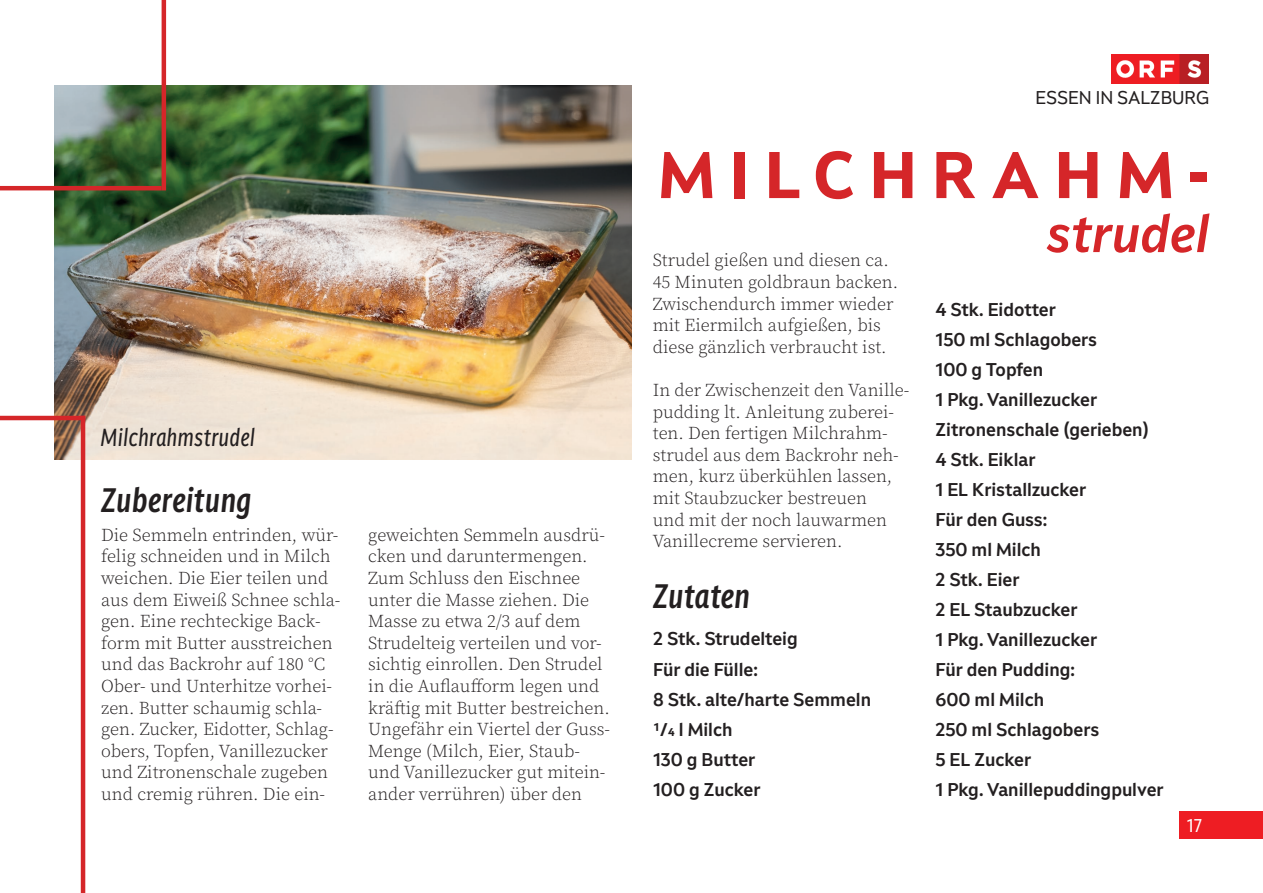
<style>
.page{position:relative;width:1263px;height:893px;background:#fff}
.page>*{position:absolute;margin:0;border:0;box-sizing:border-box;transform-origin:0 0}
.t1{font:700 64.5px "ORF Universal Basic HL";letter-spacing:.23em;color:#d52629}
.t2{font:italic 500 52.5px "ORF Universal Basic HL";color:#d52629}
.t3{font:italic 500 33px "ORF Universal Cond TX";color:#231f20}
.t4{font:italic 24px "ORF Universal Cond TX";color:#231f20}
.t5{font:300 18px/21.6px "Source Serif Pro";color:#231f20}
.t6{font:500 18px/30px "ORF Universal Basic HL";color:#231f20}
.t7{font:18px "ORF Universal Basic HL";color:#231f20}
.t8{font:18px "ORF Universal Cond TX";color:#fff}
</style>
<div class="page">
<img style="left:54px;top:86px;width:577px;height:373px">
<img style="left:1111px;top:54px;width:98px;height:29px">
<hr style="left:81px;top:416px;width:4px;height:477px;background:#d52629">
<hr style="left:162px;top:0;width:4px;height:190px;background:#d52629">
<hr style="left:0;top:186px;width:162px;height:4px;background:#d52629">
<hr style="left:0;top:416px;width:85px;height:4px;background:#d52629">
<div style="left:1179px;top:812px;width:84px;height:27px;background:#ee1d23"></div>
<h3 class="t4" style="left:100px;top:423px;width:157px">Milchrahmstrudel</h3>
<h3 class="t3" style="left:101px;top:479px;width:153px">Zubereitung</h3>
<p class="t5" style="left:101px;top:524px;width:241px">Die Semmeln entrinden, wür&shy;felig schneiden und in Milch weichen. Die Eier teilen und aus dem Eiweiß Schnee schla&shy;gen. Eine rechteckige Back&shy;form mit Butter ausstreichen und das Backrohr auf 180 °C<br>Ober- und Unterhitze vorhei&shy;zen. Butter schaumig schla&shy;gen. Zucker, Eidotter, Schlag&shy;obers, Topfen, Vanillezucker und Zitronenschale zugeben und cremig rühren. Die ein-</p>
<p class="t5" style="left:368px;top:524px;width:243px">geweichten Semmeln ausdrü&shy;cken und daruntermengen.<br>Zum Schluss den Eischnee unter die Masse ziehen. Die<br>Masse zu etwa 2/3 auf dem<br>Strudelteig verteilen und vor&shy;sichtig einrollen. Den Strudel in die Auflaufform legen und kräftig mit Butter bestreichen.<br>Ungefähr ein Viertel der Guss-<br>Menge (Milch, Eier, Staub&shy;und Vanillezucker gut mitein&shy;ander verrühren) über den</p>
<p class="t7" style="left:1035px;top:86px;width:175px">ESSEN IN SALZBURG</p>
<h1 class="t1" style="left:658px;top:134px;width:552px">MILCHRAHM-</h1>
<h2 class="t2" style="left:1046px;top:200px;width:164px">strudel</h2>
<p class="t5" style="left:653px;top:250px;width:247px">Strudel gießen und diesen ca.<br>45 Minuten goldbraun backen.<br>Zwischendurch immer wieder mit Eiermilch aufgießen, bis diese gänzlich verbraucht ist.</p>
<p class="t5" style="left:653px;top:379px;width:258px">In der Zwischenzeit den Vanille&shy;pudding lt. Anleitung zuberei&shy;ten. Den fertigen Milchrahm&shy;strudel aus dem Backrohr neh&shy;men, kurz überkühlen lassen, mit Staubzucker bestreuen<br>und mit der noch lauwarmen<br>Vanillecreme servieren.</p>
<p class="t6" style="left:935px;top:294px;width:229px">4 Stk. Eidotter<br>150 ml Schlagobers<br>100 g Topfen<br>1 Pkg. Vanillezucker<br>Zitronenschale (gerieben)<br>4 Stk. Eiklar<br>1 EL Kristallzucker<br>Für den Guss:<br>350 ml Milch<br>2 Stk. Eier<br>2 EL Staubzucker<br>1 Pkg. Vanillezucker<br>Für den Pudding:<br>600 ml Milch<br>250 ml Schlagobers<br>5 EL Zucker<br>1 Pkg. Vanillepuddingpulver</p>
<h3 class="t3" style="left:653px;top:576px;width:99px">Zutaten</h3>
<p class="t6" style="left:653px;top:624px;width:220px">2 Stk. Strudelteig<br>Für die Fülle:<br>8 Stk. alte/harte Semmeln<br>1/4 l Milch<br>130 g Butter<br>100 g Zucker</p>
<p class="t8" style="left:1187px;top:814px;width:17px">17</p>
</div>
